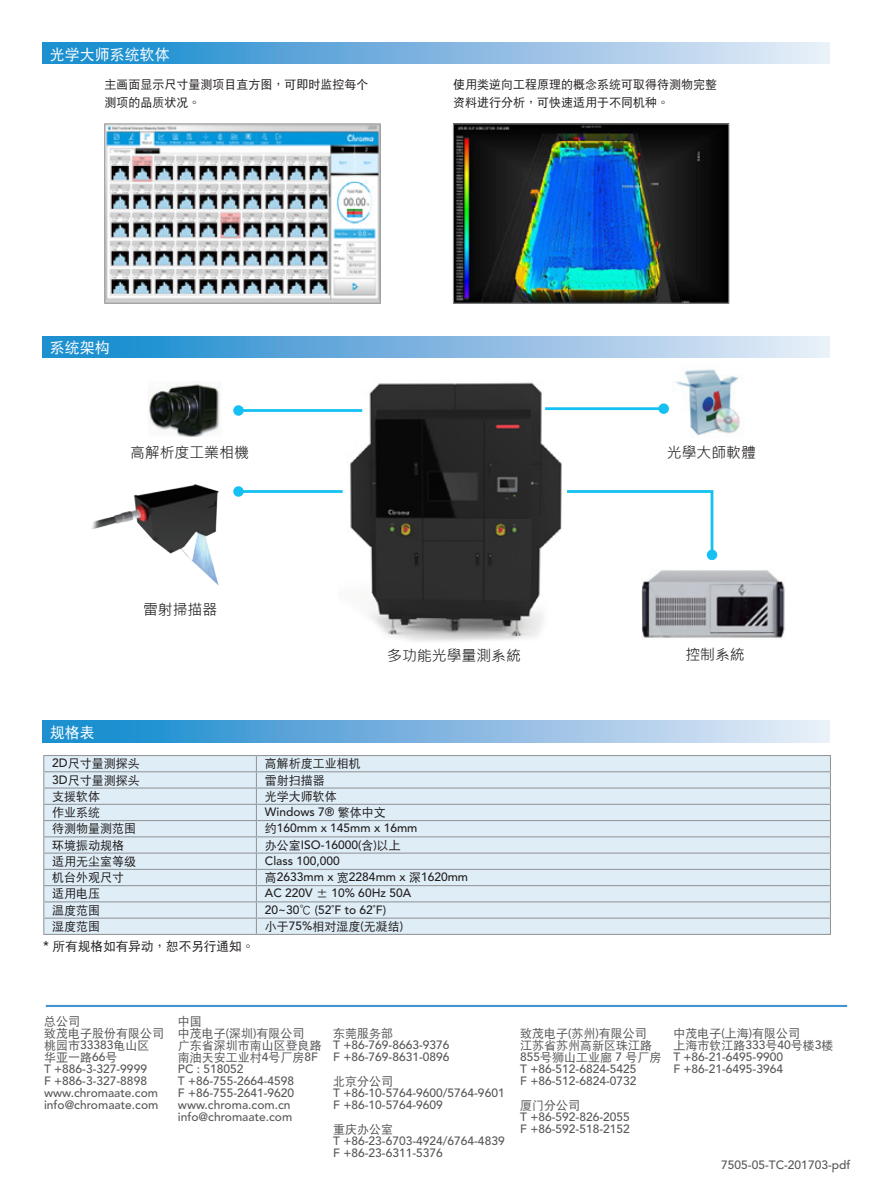
<style>
.page{position:relative;width:893px;height:1191px;background:#fff}
.page>*{position:absolute;margin:0;border:0;box-sizing:border-box;transform-origin:0 0}
.t1{font:15px "DF Hei W5 GB5";color:#fff}
.t2{font:14.85px "Microsoft Jheng Hei";color:#231f20}
.t3{font:12.6px "DF Hei W5 GB5";color:#231f20}
.t4{font:500 12px/12px "Avenir";color:#57585a}
.t5{font:12px/18px "DF Hei W5 GB5";color:#231f20}
.t6{font:12px/12px "DF Hei W5 GB5";color:#57585a}
.t7{font:500 12px "Avenir";color:#231f20}
.s1{font-family:"Avenir";font-weight:500}
.s2{font-family:"DF Hei W5 GB5";font-weight:400}
</style>
<div class="page">
<div style="left:43px;top:336px;width:786px;height:21px;background:linear-gradient(to right,#0f85cc,#eceaf7)"></div>
<div style="left:43px;top:43px;width:786px;height:21px;background:linear-gradient(to right,#0f85cc,#eceaf7)"></div>
<div style="left:43px;top:721px;width:786px;height:21px;background:linear-gradient(to right,#0f85cc,#eceaf7)"></div>
<hr style="left:46px;top:1005px;width:801px;height:2px;background:#4194d0">
<img style="left:641px;top:570px;width:144px;height:68px">
<img style="left:350px;top:382px;width:222px;height:260px">
<svg style="left:564px;top:489px;width:150px;height:69px"></svg>
<div style="left:707px;top:549px;width:10px;height:11px;background:#15c0f2;border-radius:50%"></div>
<hr style="left:545px;top:407px;width:119px;height:3px;background:#15c0f2">
<div style="left:658px;top:403px;width:11px;height:11px;background:#15c0f2;border-radius:50%"></div>
<hr style="left:238px;top:409px;width:124px;height:3px;background:#15c0f2">
<div style="left:233px;top:405px;width:11px;height:11px;background:#15c0f2;border-radius:50%"></div>
<hr style="left:238px;top:490px;width:105px;height:3px;background:#15c0f2">
<div style="left:233px;top:486px;width:11px;height:11px;background:#15c0f2;border-radius:50%"></div>
<img style="left:675px;top:369px;width:65px;height:67px">
<img style="left:148px;top:382px;width:72px;height:55px">
<img style="left:92px;top:484px;width:127px;height:101px">
<div style="left:44px;top:756px;width:786px;height:178px;background:#dfeef6"></div>
<hr style="left:43px;top:755px;width:213px;height:1px;background:#939598">
<hr style="left:256px;top:755px;width:575px;height:1px;background:#939598">
<hr style="left:43px;top:771px;width:213px;height:1px;background:#939598">
<hr style="left:256px;top:771px;width:575px;height:1px;background:#939598">
<hr style="left:43px;top:787px;width:213px;height:1px;background:#939598">
<hr style="left:256px;top:787px;width:575px;height:1px;background:#939598">
<hr style="left:43px;top:803px;width:213px;height:2px;background:#939598">
<hr style="left:256px;top:803px;width:575px;height:2px;background:#939598">
<hr style="left:43px;top:820px;width:213px;height:1px;background:#939598">
<hr style="left:256px;top:820px;width:575px;height:1px;background:#939598">
<hr style="left:43px;top:836px;width:213px;height:1px;background:#939598">
<hr style="left:256px;top:836px;width:575px;height:1px;background:#939598">
<hr style="left:43px;top:852px;width:213px;height:1px;background:#939598">
<hr style="left:256px;top:852px;width:575px;height:1px;background:#939598">
<hr style="left:43px;top:869px;width:213px;height:1px;background:#939598">
<hr style="left:256px;top:869px;width:575px;height:1px;background:#939598">
<hr style="left:43px;top:885px;width:213px;height:1px;background:#939598">
<hr style="left:256px;top:885px;width:575px;height:1px;background:#939598">
<hr style="left:43px;top:901px;width:213px;height:1px;background:#939598">
<hr style="left:256px;top:901px;width:575px;height:1px;background:#939598">
<hr style="left:43px;top:917px;width:213px;height:1px;background:#939598">
<svg style="left:43px;top:756px;width:1px;height:178px"></svg>
<hr style="left:256px;top:917px;width:575px;height:1px;background:#939598">
<svg style="left:256px;top:756px;width:1px;height:178px"></svg>
<svg style="left:830px;top:756px;width:1px;height:178px"></svg>
<hr style="left:43px;top:934px;width:213px;height:1px;background:#939598">
<hr style="left:256px;top:934px;width:575px;height:1px;background:#939598">
<img style="left:106px;top:125px;width:273px;height:177px">
<div style="left:104px;top:123px;width:277px;height:181px;border:1px solid #939598"></div>
<img style="left:455px;top:125px;width:272px;height:177px">
<div style="left:453px;top:123px;width:276px;height:181px;border:1px solid #939598"></div>
<p class="t1" style="left:50px;top:47px;width:121px">光學大師系統軟體</p>
<p class="t5" style="left:104px;top:76px;width:265px">主畫面顯示尺寸量測項目直方圖，可即時監控每個測項的品質狀況。</p>
<p class="t5" style="left:453px;top:76px;width:265px">使用類逆向工程原理的概念系統可取得待測物完整資料進行分析，可快速適用於不同機種。</p>
<p class="t1" style="left:50px;top:340px;width:62px">系統架構</p>
<p class="t2" style="left:130px;top:443px;width:120px">高解析度工業相機</p>
<p class="t1" style="left:50px;top:725px;width:46px">規格表</p>
<p class="t2" style="left:143px;top:600px;width:76px">雷射掃描器</p>
<p class="t2" style="left:387px;top:646px;width:135px">多功能光學量測系統</p>
<p class="t5" style="left:52px;top:754px;width:89px"><span class="s1">2D</span>尺寸量測探頭</p>
<p class="t5" style="left:265px;top:754px;width:97px">高解析度工業相機</p>
<p class="t5" style="left:52px;top:771px;width:89px"><span class="s1">3D</span>尺寸量測探頭</p>
<p class="t5" style="left:265px;top:771px;width:61px">雷射掃描器</p>
<p class="t5" style="left:52px;top:787px;width:50px">支援軟體</p>
<p class="t5" style="left:265px;top:787px;width:73px">光學大師軟體</p>
<p class="t5" style="left:52px;top:803px;width:50px">作業系統</p>
<p class="t7" style="left:265px;top:805px;width:122px">Windows 7® <span class="s2">繁體中文</span></p>
<p class="t5" style="left:52px;top:819px;width:86px">待測物量測範圍</p>
<p class="t7" style="left:265px;top:821px;width:154px"><span class="s2">約</span>160mm x 145mm x 16mm</p>
<p class="t5" style="left:52px;top:836px;width:74px">環境振動規格</p>
<p class="t7" style="left:265px;top:837px;width:137px"><span class="s2">辦公室</span>ISO-16000(<span class="s2">含</span>)<span class="s2">以上</span></p>
<p class="t5" style="left:52px;top:852px;width:86px">適用無塵室等級</p>
<p class="t7" style="left:265px;top:853px;width:76px">Class 100,000</p>
<p class="t5" style="left:52px;top:868px;width:74px">機台外觀尺寸</p>
<p class="t7" style="left:265px;top:870px;width:205px"><span class="s2">高</span>2633mm x <span class="s2">寬</span>2284mm x <span class="s2">深</span>1620mm</p>
<p class="t5" style="left:52px;top:884px;width:50px">適用電壓</p>
<p class="t7" style="left:265px;top:886px;width:148px">AC 220V <span class="s2">±</span> 10% 60Hz 50A</p>
<p class="t5" style="left:52px;top:901px;width:50px">溫度範圍</p>
<p class="t7" style="left:265px;top:902px;width:123px">20~30<span class="s2">℃</span> (52˚F to 62˚F)</p>
<p class="t5" style="left:52px;top:917px;width:50px">濕度範圍</p>
<p class="t5" style="left:265px;top:917px;width:140px">小於<span class="s1">75%</span>相對濕度<span class="s1">(</span>無凝結<span class="s1">)</span></p>
<p class="t3" style="left:43px;top:940px;width:213px"><span class="s1">*</span> 所有規格如有異動，恕不另行通知。</p>
<p class="t2" style="left:667px;top:443px;width:91px">光學大師軟體</p>
<p class="t2" style="left:685px;top:645px;width:61px">控制系統</p>
<p class="t6" style="left:44px;top:1015px;width:121px">總公司<br>致茂電子股份有限公司桃園市<span class="s1">33383</span>龜山區華亞一路<span class="s1">66</span>號</p>
<p class="t4" style="left:44px;top:1063px;width:116px">T +886-3-327-9999<br>F +886-3-327-8898 www.chromaate.com info@chromaate.com</p>
<p class="t6" style="left:178px;top:1015px;width:145px">中國<br>中茂電子<span class="s1">(</span>深圳<span class="s1">)</span>有限公司<br>廣東省深圳市南山區登良路南油天安工業村<span class="s1">4</span>號廠房<span class="s1">8F</span></p>
<p class="t4" style="left:178px;top:1063px;width:118px">PC : 518052<br>T +86-755-2664-4598<br>F +86-755-2641-9620 www.chroma.com.cn info@chromaate.com</p>
<p class="t6" style="left:333px;top:1027px;width:61px">東莞服務部</p>
<p class="t4" style="left:333px;top:1039px;width:118px">T +86-769-8663-9376<br>F +86-769-8631-0896</p>
<p class="t6" style="left:333px;top:1075px;width:61px">北京分公司</p>
<p class="t4" style="left:333px;top:1087px;width:173px">T +86-10-5764-9600/5764-9601<br>F +86-10-5764-9609</p>
<p class="t6" style="left:333px;top:1123px;width:61px">重慶辦公室</p>
<p class="t4" style="left:333px;top:1135px;width:173px">T +86-23-6703-4924/6764-4839<br>F +86-23-6311-5376</p>
<p class="t6" style="left:520px;top:1027px;width:143px">致茂電子<span class="s1">(</span>蘇州<span class="s1">)</span>有限公司江蘇省蘇州高新區珠江路<br><span class="s1">855</span>號獅山工業廊 <span class="s1">7</span> 號廠房</p>
<p class="t4" style="left:520px;top:1063px;width:118px">T +86-512-6824-5425<br>F +86-512-6824-0732</p>
<p class="t6" style="left:520px;top:1099px;width:61px">廈門分公司</p>
<p class="t4" style="left:520px;top:1111px;width:111px">T +86-592-826-2055<br>F +86-592-518-2152</p>
<p class="t6" style="left:673px;top:1027px;width:162px">中茂電子<span class="s1">(</span>上海<span class="s1">)</span>有限公司<br>上海市欽江路<span class="s1">333</span>號<span class="s1">40</span>號樓<span class="s1">3</span>樓</p>
<p class="t4" style="left:673px;top:1051px;width:111px">T +86-21-6495-9900<br>F +86-21-6495-3964</p>
<p class="t4" style="left:721px;top:1158px;width:131px">7505-05-TC-201703-pdf</p>
</div>
